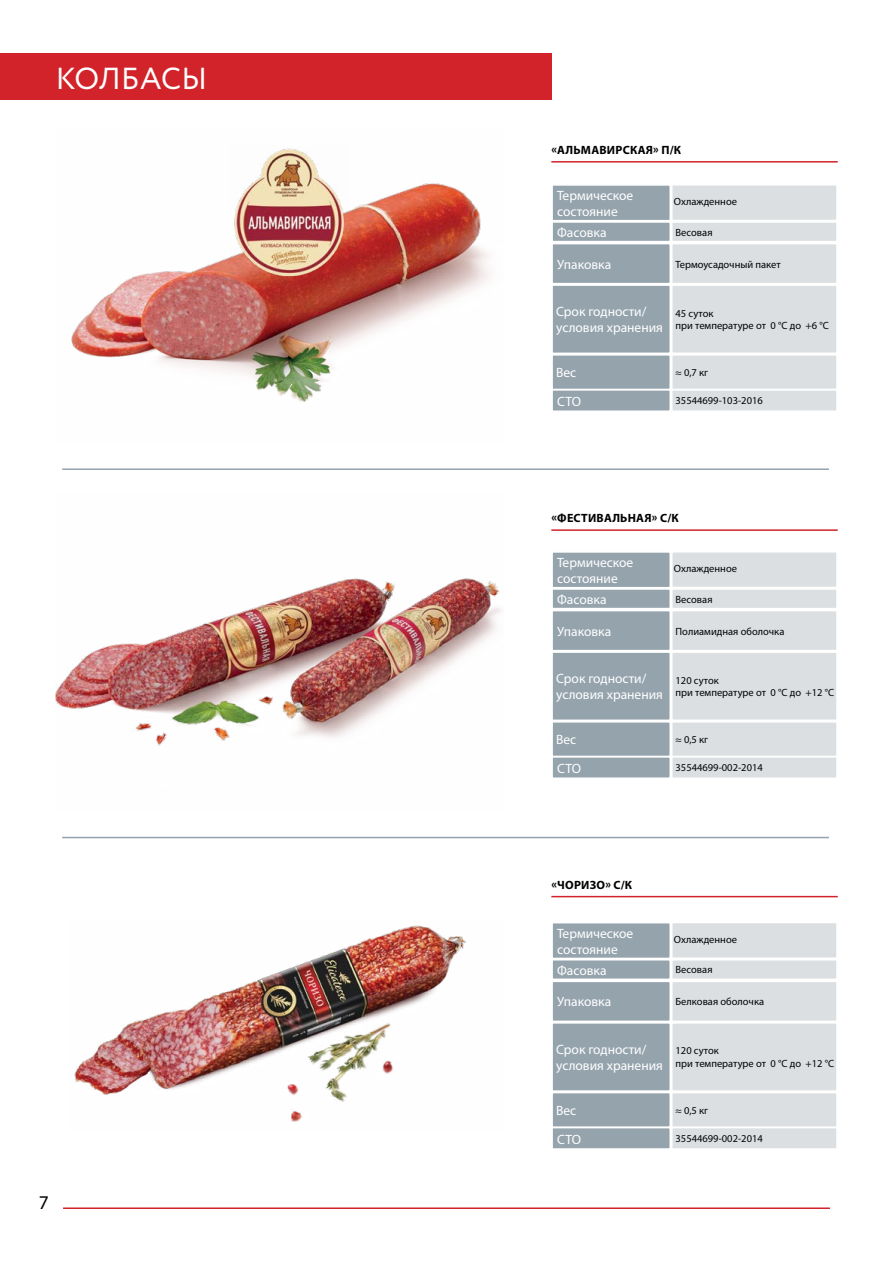
<style>
.page{position:relative;width:893px;height:1263px;background:#fff}
.page>*{position:absolute;margin:0;border:0;box-sizing:border-box;transform-origin:0 0}
.t1{font:30.45px "Circe";color:#fff}
.t2{font:19.5px "Myriad Pro";color:#000}
.t3{font:13.5px/16.2px "Myriad Pro";color:#fff}
.t4{font:700 12px "Myriad Pro";letter-spacing:.02em;color:#000}
.t5{font:10.5px/12.6px "Myriad Pro";color:#020204}
</style>
<div class="page">
<div style="left:0;top:53px;width:551px;height:47px;background:#d2232a"></div>
<hr style="left:62px;top:468px;width:767px;height:2px;background:#95a3ae">
<hr style="left:62px;top:837px;width:767px;height:1px;background:#95a3ae">
<hr style="left:63px;top:1207px;width:767px;height:2px;background:#d2232a">
<img style="left:71px;top:183px;width:419px;height:219px">
<img style="left:56px;top:578px;width:446px;height:168px">
<img style="left:74px;top:925px;width:392px;height:197px">
<hr style="left:551px;top:161px;width:287px;height:2px;background:#d2232a">
<hr style="left:551px;top:529px;width:287px;height:2px;background:#d2232a">
<hr style="left:551px;top:896px;width:287px;height:1px;background:#d2232a">
<div style="left:551px;top:243px;width:120px;height:41px;background:#95a3ad;border:2px solid #fff"></div>
<div style="left:551px;top:610px;width:120px;height:41px;background:#95a3ad;border:2px solid #fff"></div>
<div style="left:671px;top:243px;width:167px;height:41px;background:#dbdfe1;border:2px solid #fff"></div>
<div style="left:671px;top:610px;width:167px;height:41px;background:#dbdfe1;border:2px solid #fff"></div>
<div style="left:551px;top:284px;width:120px;height:70px;background:#95a3ad;border:2px solid #fff"></div>
<div style="left:551px;top:651px;width:120px;height:70px;background:#95a3ad;border:2px solid #fff"></div>
<div style="left:671px;top:284px;width:167px;height:70px;background:#dbdfe1;border:2px solid #fff"></div>
<div style="left:671px;top:651px;width:167px;height:70px;background:#dbdfe1;border:2px solid #fff"></div>
<div style="left:551px;top:354px;width:120px;height:36px;background:#95a3ad;border:2px solid #fff"></div>
<div style="left:551px;top:721px;width:120px;height:36px;background:#95a3ad;border:2px solid #fff"></div>
<div style="left:671px;top:354px;width:167px;height:36px;background:#dbdfe1;border:2px solid #fff"></div>
<div style="left:671px;top:721px;width:167px;height:36px;background:#dbdfe1;border:2px solid #fff"></div>
<div style="left:551px;top:389px;width:120px;height:23px;background:#95a3ad;border:2px solid #fff"></div>
<div style="left:551px;top:756px;width:120px;height:23px;background:#95a3ad;border:2px solid #fff"></div>
<div style="left:671px;top:389px;width:167px;height:23px;background:#dbdfe1;border:2px solid #fff"></div>
<div style="left:671px;top:756px;width:167px;height:23px;background:#dbdfe1;border:2px solid #fff"></div>
<div style="left:551px;top:221px;width:120px;height:21px;background:#95a3ad;border:2px solid #fff"></div>
<div style="left:551px;top:588px;width:120px;height:21px;background:#95a3ad;border:2px solid #fff"></div>
<div style="left:671px;top:221px;width:167px;height:21px;background:#dbdfe1;border:2px solid #fff"></div>
<div style="left:671px;top:588px;width:167px;height:21px;background:#dbdfe1;border:2px solid #fff"></div>
<div style="left:551px;top:184px;width:120px;height:37px;background:#95a3ad;border:2px solid #fff"></div>
<div style="left:551px;top:551px;width:120px;height:37px;background:#95a3ad;border:2px solid #fff"></div>
<div style="left:671px;top:184px;width:167px;height:37px;background:#dbdfe1;border:2px solid #fff"></div>
<div style="left:671px;top:551px;width:167px;height:37px;background:#dbdfe1;border:2px solid #fff"></div>
<div style="left:551px;top:981px;width:120px;height:41px;background:#95a3ad;border:2px solid #fff"></div>
<div style="left:671px;top:981px;width:167px;height:41px;background:#dbdfe1;border:2px solid #fff"></div>
<div style="left:551px;top:1022px;width:120px;height:70px;background:#95a3ad;border:2px solid #fff"></div>
<div style="left:671px;top:1022px;width:167px;height:70px;background:#dbdfe1;border:2px solid #fff"></div>
<div style="left:551px;top:1092px;width:120px;height:36px;background:#95a3ad;border:2px solid #fff"></div>
<div style="left:671px;top:1092px;width:167px;height:36px;background:#dbdfe1;border:2px solid #fff"></div>
<div style="left:551px;top:1127px;width:120px;height:23px;background:#95a3ad;border:2px solid #fff"></div>
<div style="left:671px;top:1127px;width:167px;height:23px;background:#dbdfe1;border:2px solid #fff"></div>
<div style="left:551px;top:959px;width:120px;height:21px;background:#95a3ad;border:2px solid #fff"></div>
<div style="left:671px;top:959px;width:167px;height:21px;background:#dbdfe1;border:2px solid #fff"></div>
<div style="left:551px;top:922px;width:120px;height:37px;background:#95a3ad;border:2px solid #fff"></div>
<div style="left:671px;top:922px;width:167px;height:37px;background:#dbdfe1;border:2px solid #fff"></div>
<img style="left:230px;top:148px;width:119px;height:133px">
<h1 class="t1" style="left:56px;top:58px;width:153px">КОЛБАСЫ</h1>
<h2 class="t2" style="left:39px;top:1190px;width:12px">7</h2>
<p class="t4" style="left:551px;top:142px;width:131px">«АЛЬМАВИРСКАЯ» П/К</p>
<p class="t3" style="left:557px;top:187px;width:78px">Термическое состояние</p>
<p class="t3" style="left:557px;top:224px;width:51px">Фасовка</p>
<p class="t3" style="left:557px;top:256px;width:56px">Упаковка</p>
<p class="t5" style="left:674px;top:195px;width:65px">Охлажденное</p>
<p class="t5" style="left:676px;top:226px;width:38px">Весовая</p>
<p class="t5" style="left:676px;top:258px;width:107px">Термоусадочный пакет</p>
<p class="t3" style="left:556px;top:303px;width:108px">Срок годности/ условия хранения</p>
<p class="t5" style="left:676px;top:307px;width:155px">45 суток<br>при температуре от 0 °С до +6 °С</p>
<p class="t3" style="left:556px;top:364px;width:22px">Вес</p>
<p class="t5" style="left:676px;top:366px;width:34px">≈ 0,7 кг</p>
<p class="t3" style="left:557px;top:393px;width:25px">СТО</p>
<p class="t5" style="left:676px;top:394px;width:89px">35544699-103-2016</p>
<p class="t4" style="left:551px;top:510px;width:129px">«ФЕСТИВАЛЬНАЯ» С/К</p>
<p class="t3" style="left:557px;top:554px;width:78px">Термическое состояние</p>
<p class="t3" style="left:557px;top:591px;width:51px">Фасовка</p>
<p class="t3" style="left:557px;top:623px;width:56px">Упаковка</p>
<p class="t5" style="left:674px;top:562px;width:65px">Охлажденное</p>
<p class="t5" style="left:676px;top:593px;width:38px">Весовая</p>
<p class="t5" style="left:676px;top:624px;width:110px">Полиамидная оболочка</p>
<p class="t3" style="left:556px;top:670px;width:108px">Срок годности/ условия хранения</p>
<p class="t5" style="left:676px;top:674px;width:160px">120 суток<br>при температуре от 0 °С до +12 °С</p>
<p class="t3" style="left:556px;top:731px;width:22px">Вес</p>
<p class="t5" style="left:676px;top:733px;width:34px">≈ 0,5 кг</p>
<p class="t3" style="left:557px;top:760px;width:25px">СТО</p>
<p class="t5" style="left:676px;top:761px;width:89px">35544699-002-2014</p>
<p class="t4" style="left:551px;top:877px;width:82px">«ЧОРИЗО» С/К</p>
<p class="t3" style="left:557px;top:925px;width:78px">Термическое состояние</p>
<p class="t3" style="left:557px;top:962px;width:51px">Фасовка</p>
<p class="t3" style="left:557px;top:993px;width:56px">Упаковка</p>
<p class="t3" style="left:556px;top:1041px;width:108px">Срок годности/ условия хранения</p>
<p class="t3" style="left:556px;top:1095px;width:26px;line-height:29.1px">Вес<br>СТО</p>
<p class="t5" style="left:674px;top:933px;width:65px">Охлажденное</p>
<p class="t5" style="left:676px;top:963px;width:38px">Весовая</p>
<p class="t5" style="left:676px;top:995px;width:90px">Белковая оболочка</p>
<p class="t5" style="left:676px;top:1044px;width:160px">120 суток<br>при температуре от 0 °С до +12 °С</p>
<p class="t5" style="left:676px;top:1104px;width:34px">≈ 0,5 кг</p>
<p class="t5" style="left:676px;top:1132px;width:89px">35544699-002-2014</p>
</div>
